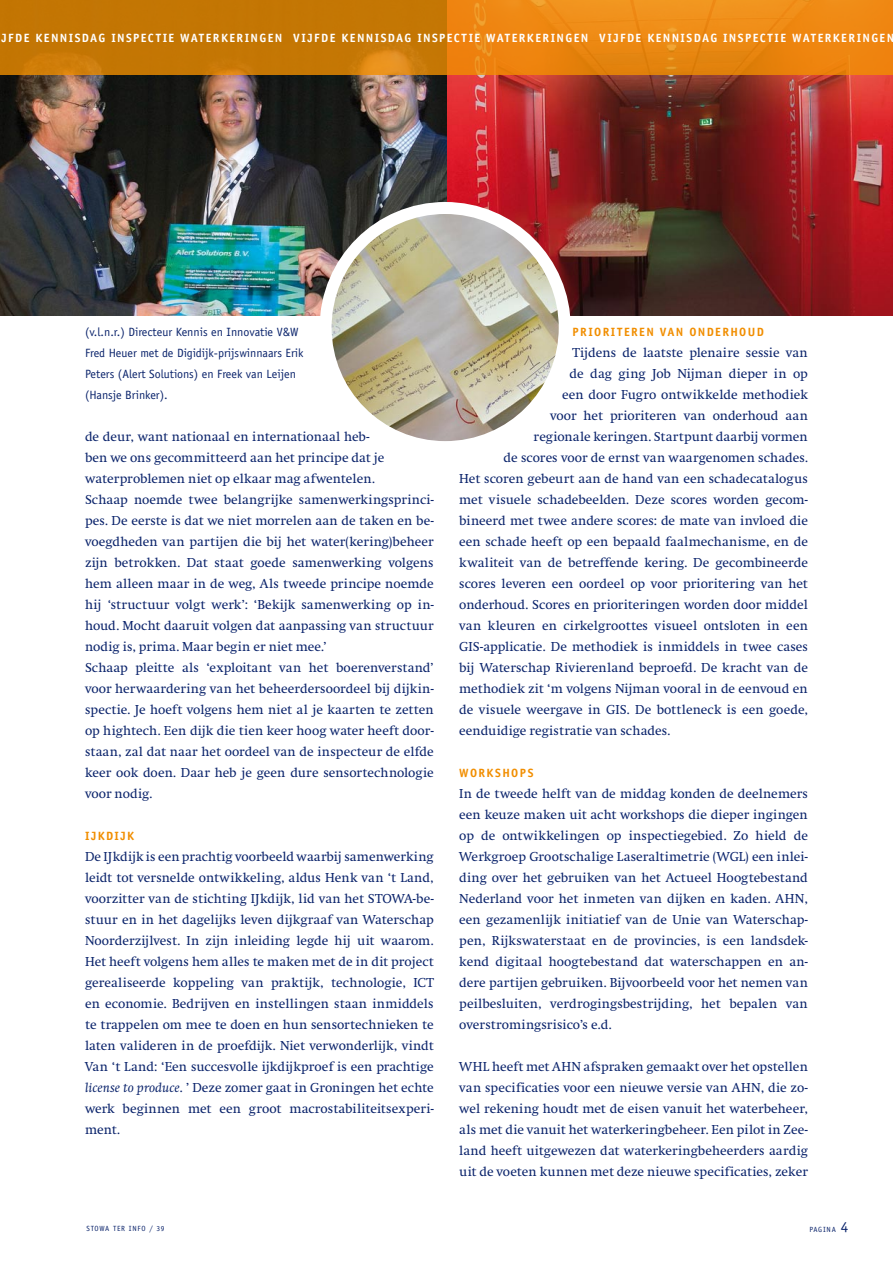
<style>
.page{position:relative;width:893px;height:1263px;background:#fff}
.page>*{position:absolute;margin:0;border:0;box-sizing:border-box;transform-origin:0 0}
.t1{font:13.5px/21px "Swift";letter-spacing:.005em;color:#0a236b;text-align:justify}
.t2{font:12px/21px "Officina Sans";color:#0a236b}
.t3{font:700 12px "Officina Sans";letter-spacing:.115em;color:#fff}
.t4{font:700 12px "Officina Sans";letter-spacing:.115em;color:#f18e00}
.t5{font:7.5px "Officina Sans";letter-spacing:.1em;color:#0a236b}
.s1{font-style:italic}
.s2{font-size:15px}
</style>
<div class="page">
<img style="left:0;top:75px;width:893px;height:240px">
<svg style="left:0;top:0;width:893px;height:75px;background:#d97f0b"></svg>
<img style="left:326px;top:208px;width:239px;height:239px;border-radius:50%">
<div style="left:320px;top:202px;width:251px;height:251px;border:12px solid #fff;border-radius:50%"></div>
<p class="t3" style="left:2px;top:30px;width:894px">JFDE KENNISDAG INSPECTIE WATERKERINGEN VIJFDE KENNISDAG INSPECTIE WATERKERINGEN VIJFDE KENNISDAG INSPECTIE WATERKERINGEN</p>
<p class="t2" style="left:85px;top:321px;width:220px">(v.l.n.r.) Directeur Kennis en Innovatie V&amp;W Fred Heuer met de Digidijk-prijswinnaars Erik Peters (Alert Solutions) en Freek van Leijen (Hansje Brinker).</p>
<p class="t1" style="left:85px;top:426px;width:350px;text-align:left">de deur, want nationaal en internationaal heb-<br>ben we ons gecommitteerd aan het principe dat je waterproblemen niet op elkaar mag afwentelen.<br>Schaap noemde twee belangrijke samenwerkingsprinci&shy;pes. De eerste is dat we niet morrelen aan de taken en be&shy;voegdheden van partijen die bij het water(kering)beheer zijn betrokken. Dat staat goede samenwerking volgens hem alleen maar in de weg, Als tweede principe noemde hij ‘structuur volgt werk’: ‘Bekijk samenwerking op in&shy;houd. Mocht daaruit volgen dat aanpassing van structuur nodig is, prima. Maar begin er niet mee.’<br>Schaap pleitte als ‘exploitant van het boerenverstand’ voor herwaardering van het beheerdersoordeel bij dijkin&shy;spectie. Je hoeft volgens hem niet al je kaarten te zetten op hightech. Een dijk die tien keer hoog water heeft door&shy;staan, zal dat naar het oordeel van de inspecteur de elfde keer ook doen. Daar heb je geen dure sensortechnologie voor nodig.</p>
<p class="t4" style="left:85px;top:828px;width:50px">IJKDIJK</p>
<p class="t1" style="left:85px;top:846px;width:350px">De IJkdijk is een prachtig voorbeeld waarbij samenwerking leidt tot versnelde ontwikkeling, aldus Henk van ‘t Land, voorzitter van de stichting IJkdijk, lid van het STOWA-be&shy;stuur en in het dagelijks leven dijkgraaf van Waterschap Noorderzijlvest. In zijn inleiding legde hij uit waarom.<br>Het heeft volgens hem alles te maken met de in dit project gerealiseerde koppeling van praktijk, technologie, ICT en economie. Bedrijven en instellingen staan inmiddels te trappelen om mee te doen en hun sensortechnieken te laten valideren in de proefdijk. Niet verwonderlijk, vindt Van ‘t Land: ‘Een succesvolle ijkdijkproef is een prachtige <span class="s1">license to produce</span>. ’ Deze zomer gaat in Groningen het echte werk beginnen met een groot macrostabiliteitsexperi&shy;ment.</p>
<p class="t4" style="left:573px;top:324px;width:193px">PRIORITEREN VAN ONDERHOUD</p>
<p class="t1" style="left:573px;top:342px;width:237px">Tijdens de laatste plenaire sessie van</p>
<p class="t1" style="left:570px;top:363px;width:240px">de dag ging Job Nijman dieper in op</p>
<p class="t1" style="left:562px;top:384px;width:247px">een door Fugro ontwikkelde methodiek</p>
<p class="t1" style="left:550px;top:405px;width:259px">voor het prioriteren van onderhoud aan</p>
<p class="t1" style="left:534px;top:426px;width:276px">regionale keringen. Startpunt daarbij vormen</p>
<p class="t1" style="left:504px;top:447px;width:306px">de scores voor de ernst van waargenomen schades.</p>
<p class="t1" style="left:459px;top:468px;width:350px">Het scoren gebeurt aan de hand van een schadecatalogus</p>
<p class="t1" style="left:459px;top:489px;width:350px">met visuele schadebeelden. Deze scores worden gecom-</p>
<p class="t1" style="left:459px;top:510px;width:350px">bineerd met twee andere scores: de mate van invloed die</p>
<p class="t1" style="left:459px;top:531px;width:350px">een schade heeft op een bepaald faalmechanisme, en de</p>
<p class="t1" style="left:459px;top:552px;width:350px">kwaliteit van de betreffende kering. De gecombineerde</p>
<p class="t1" style="left:459px;top:573px;width:350px">scores leveren een oordeel op voor prioritering van het</p>
<p class="t1" style="left:459px;top:594px;width:350px">onderhoud. Scores en prioriteringen worden door middel</p>
<p class="t1" style="left:459px;top:615px;width:350px">van kleuren en cirkelgroottes visueel ontsloten in een</p>
<p class="t1" style="left:459px;top:636px;width:350px">GIS-applicatie. De methodiek is inmiddels in twee cases</p>
<p class="t1" style="left:459px;top:657px;width:350px">bij Waterschap Rivierenland beproefd. De kracht van de</p>
<p class="t1" style="left:459px;top:678px;width:350px">methodiek zit ‘m volgens Nijman vooral in de eenvoud en</p>
<p class="t1" style="left:459px;top:699px;width:350px">de visuele weergave in GIS. De bottleneck is een goede,</p>
<p class="t1" style="left:459px;top:720px;width:212px">eenduidige registratie van schades.</p>
<p class="t4" style="left:459px;top:765px;width:76px">WORK SHOPS</p>
<p class="t1" style="left:459px;top:783px;width:350px">In de tweede helft van de middag konden de deelnemers een keuze maken uit acht workshops die dieper ingingen op de ontwikkelingen op inspectiegebied. Zo hield de Werkgroep Grootschalige Laseraltimetrie (WGL) een inlei&shy;ding over het gebruiken van het Actueel Hoogtebestand Nederland voor het inmeten van dijken en kaden. AHN, een gezamenlijk initiatief van de Unie van Waterschap&shy;pen, Rijkswaterstaat en de provincies, is een landsdek&shy;kend digitaal hoogtebestand dat waterschappen en an&shy;dere partijen gebruiken. Bijvoorbeeld voor het nemen van peilbesluiten, verdrogingsbestrijding, het bepalen van overstromingsrisico’s e.d.</p>
<p class="t1" style="left:459px;top:1056px;width:350px">WHL heeft met AHN afspraken gemaakt over het opstellen van specificaties voor een nieuwe versie van AHN, die zo&shy;wel rekening houdt met de eisen vanuit het waterbeheer, als met die vanuit het waterkeringbeheer. Een pilot in Zee&shy;land heeft uitgewezen dat waterkeringbeheerders aardig uit de voeten kunnen met deze nieuwe specificaties, zeker</p>
<p class="t5" style="left:87px;top:1224px;width:80px">STOWA TER INFo / 39</p>
<p class="t5" style="left:809px;top:1225px;width:40px">pagina <span class="s2">4</span></p>
</div>
